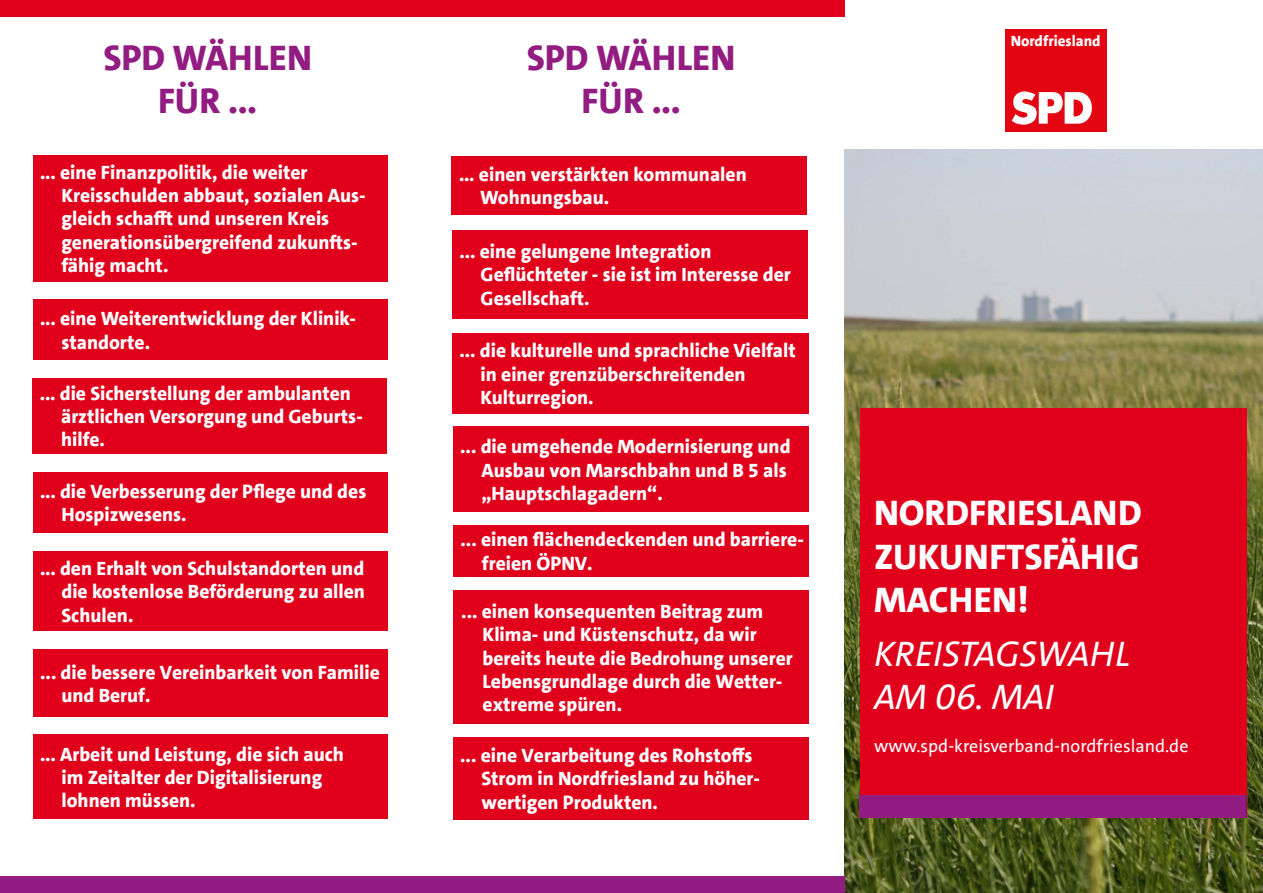
<style>
.page{position:relative;width:1263px;height:893px;background:#fff}
.page>*{position:absolute;margin:0;border:0;box-sizing:border-box;transform-origin:0 0}
.t1{font:800 36px/43.2px "SPD The Sans Versal";color:#fff;text-align:justify}
.t2{font:800 36px "SPD The Sans Versal";color:#921c81}
.t3{font:italic 36px "SPD The Sans Versal";color:#fff}
.t4{font:800 19.5px "SPD The Sans";color:#fff}
.t5{font:18px "SPD The Sans";color:#fff}
.t6{font:800 15px "SPD The Sans";color:#fff}
</style>
<div class="page">
<img style="left:844px;top:149px;width:419px;height:744px">
<div style="left:859px;top:409px;width:387px;height:386px;background:#e0001b"></div>
<div style="left:859px;top:795px;width:387px;height:23px;background:#921c81"></div>
<div style="left:0;top:876px;width:844px;height:17px;background:#921c81"></div>
<div style="left:33px;top:155px;width:354px;height:126px;background:#e0001b"></div>
<div style="left:452px;top:156px;width:355px;height:59px;background:#e0001b"></div>
<div style="left:33px;top:300px;width:354px;height:60px;background:#e0001b"></div>
<div style="left:32px;top:378px;width:355px;height:75px;background:#e0001b"></div>
<div style="left:33px;top:472px;width:354px;height:60px;background:#e0001b"></div>
<div style="left:33px;top:551px;width:354px;height:80px;background:#e0001b"></div>
<div style="left:33px;top:649px;width:354px;height:68px;background:#e0001b"></div>
<div style="left:33px;top:734px;width:354px;height:85px;background:#e0001b"></div>
<div style="left:452px;top:230px;width:355px;height:88px;background:#e0001b"></div>
<div style="left:452px;top:333px;width:356px;height:80px;background:#e0001b"></div>
<div style="left:453px;top:427px;width:355px;height:85px;background:#e0001b"></div>
<div style="left:453px;top:525px;width:355px;height:51px;background:#e0001b"></div>
<div style="left:454px;top:591px;width:355px;height:133px;background:#e0001b"></div>
<div style="left:453px;top:737px;width:355px;height:82px;background:#e0001b"></div>
<div style="left:0;top:0;width:844px;height:17px;background:#e0001b"></div>
<div style="left:1006px;top:29px;width:101px;height:102px;background:#e30511"></div>
<svg style="left:1012px;top:91px;width:80px;height:34px"></svg>
<p class="t2" style="left:103px;top:35px;width:210px">SPD WÄHLEN</p>
<p class="t2" style="left:158px;top:78px;width:101px">FÜR ...</p>
<p class="t4" style="left:40px;top:159px;width:269px">... eine Finanzpolitik, die weiter</p>
<p class="t4" style="left:61px;top:183px;width:306px">Kreisschulden abbaut, sozialen Aus-</p>
<p class="t4" style="left:61px;top:206px;width:269px">gleich schafft und unseren Kreis</p>
<p class="t4" style="left:61px;top:230px;width:298px">generationsübergreifend zukunfts-</p>
<p class="t4" style="left:61px;top:253px;width:108px">fähig macht.</p>
<p class="t4" style="left:40px;top:306px;width:317px">... eine Weiterentwicklung der Klinik-</p>
<p class="t4" style="left:61px;top:330px;width:90px">standorte.</p>
<p class="t4" style="left:40px;top:380px;width:313px">... die Sicherstellung der ambulanten</p>
<p class="t4" style="left:61px;top:404px;width:303px">ärztlichen Versorgung und Geburts-</p>
<p class="t4" style="left:61px;top:427px;width:45px">hilfe.</p>
<p class="t4" style="left:40px;top:478px;width:328px">... die Verbesserung der Pflege und des</p>
<p class="t4" style="left:61px;top:502px;width:126px">Hospizwesens.</p>
<p class="t4" style="left:40px;top:556px;width:326px">... den Erhalt von Schulstandorten und</p>
<p class="t4" style="left:61px;top:579px;width:305px">die kostenlose Beförderung zu allen</p>
<p class="t4" style="left:61px;top:602px;width:73px">Schulen.</p>
<p class="t4" style="left:40px;top:660px;width:341px">... die bessere Vereinbarkeit von Familie</p>
<p class="t4" style="left:61px;top:683px;width:91px">und Beruf.</p>
<p class="t4" style="left:40px;top:741px;width:305px">... Arbeit und Leistung, die sich auch</p>
<p class="t4" style="left:61px;top:765px;width:262px">im Zeitalter der Digitalisierung</p>
<p class="t4" style="left:61px;top:788px;width:136px">lohnen müssen.</p>
<p class="t2" style="left:527px;top:35px;width:210px">SPD WÄHLEN</p>
<p class="t2" style="left:582px;top:78px;width:101px">FÜR ...</p>
<p class="t4" style="left:459px;top:162px;width:289px">... einen verstärkten kommunalen</p>
<p class="t4" style="left:480px;top:185px;width:131px">Wohnungsbau.</p>
<p class="t4" style="left:459px;top:239px;width:254px">... eine gelungene Integration</p>
<p class="t4" style="left:481px;top:262px;width:312px">Geflüchteter - sie ist im Interesse der</p>
<p class="t4" style="left:481px;top:286px;width:111px">Gesellschaft.</p>
<p class="t4" style="left:459px;top:338px;width:338px">... die kulturelle und sprachliche Vielfalt</p>
<p class="t4" style="left:481px;top:361px;width:267px">in einer grenzüberschreitenden</p>
<p class="t4" style="left:481px;top:385px;width:115px">Kulturregion.</p>
<p class="t4" style="left:460px;top:434px;width:332px">... die umgehende Modernisierung und</p>
<p class="t4" style="left:481px;top:458px;width:307px">Ausbau von Marschbahn und B 5 als</p>
<p class="t4" style="left:481px;top:481px;width:183px">„Hauptschlagadern“.</p>
<p class="t4" style="left:460px;top:527px;width:345px">... einen flächendeckenden und barriere-</p>
<p class="t4" style="left:482px;top:551px;width:112px">freien ÖPNV.</p>
<p class="t4" style="left:461px;top:599px;width:303px">... einen konsequenten Beitrag zum</p>
<p class="t4" style="left:483px;top:622px;width:276px">Klima- und Küstenschutz, da wir</p>
<p class="t4" style="left:483px;top:645px;width:312px">bereits heute die Bedrohung unserer</p>
<p class="t4" style="left:483px;top:669px;width:301px">Lebensgrundlage durch die Wetter-</p>
<p class="t4" style="left:483px;top:692px;width:141px">extreme spüren.</p>
<p class="t4" style="left:460px;top:743px;width:294px">... eine Verarbeitung des Rohstoffs</p>
<p class="t4" style="left:481px;top:766px;width:280px">Strom in Nordfriesland zu höher-</p>
<p class="t4" style="left:481px;top:789px;width:178px">wertigen Produkten.</p>
<p class="t6" style="left:1011px;top:32px;width:91px">Nordfriesland</p>
<p class="t1" style="left:874px;top:492px;width:269px">NORDFRIESLAND ZUKUNFTSFÄHIG MACHEN!</p>
<p class="t3" style="left:874px;top:630px;width:258px">KREISTAGSWAHL</p>
<p class="t3" style="left:874px;top:674px;width:181px">AM 06. MAI</p>
<p class="t5" style="left:874px;top:734px;width:316px">www.spd-kreisverband-nordfriesland.de</p>
</div>
